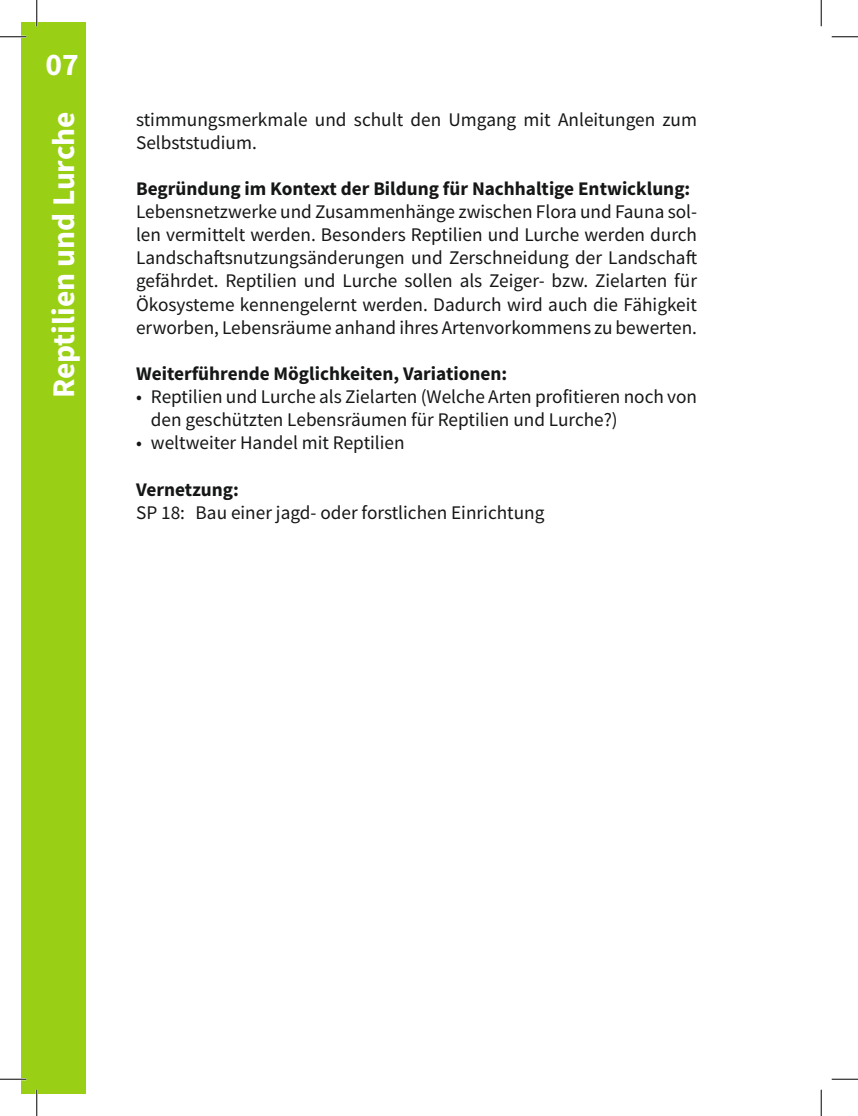
<style>
.page{position:relative;width:858px;height:1116px;background:#fff}
.page>*{position:absolute;margin:0;border:0;box-sizing:border-box;transform-origin:0 0}
.t1{font:700 31.5px "Source Sans Pro";color:#fff}
.t2{font:19.25px/23.1px "Source Sans Pro";color:#151616}
.t3{font:700 19.25px "Source Sans Pro";color:#151616}
</style>
<div class="page">
<div style="left:22px;top:23px;width:64px;height:1070px;background:#99d016"></div>
<hr style="left:0;top:36px;width:26px;height:2px;background:#fff">
<hr style="left:0;top:1077px;width:26px;height:3px;background:#fff">
<hr style="left:36px;top:0;width:2px;height:26px;background:#fff">
<hr style="left:36px;top:1089px;width:2px;height:26px;background:#fff">
<svg style="left:0;top:36px;width:26px;height:1px"></svg>
<svg style="left:831px;top:36px;width:26px;height:1px"></svg>
<svg style="left:0;top:1078px;width:26px;height:1px"></svg>
<svg style="left:831px;top:1078px;width:26px;height:1px"></svg>
<svg style="left:36px;top:0;width:1px;height:26px"></svg>
<svg style="left:36px;top:1089px;width:1px;height:26px"></svg>
<svg style="left:820px;top:0;width:1px;height:26px"></svg>
<svg style="left:820px;top:1089px;width:1px;height:26px"></svg>
<p class="t1" style="left:45px;top:43px;width:35px">07</p>
<p class="t1" style="left:42px;top:398px;width:289px;rotate:-90deg">Reptilien und Lurche</p>
<p class="t2" style="left:136px;top:108px;width:562px">stimmungsmerkmale und schult den Umgang mit Anleitungen zum<br>Selbststudium.</p>
<p class="t3" style="left:136px;top:175px;width:555px">Begründung im Kontext der Bildung für Nachhaltige Entwicklung:</p>
<p class="t2" style="left:136px;top:200px;width:562px;text-align:justify">Lebensnetzwerke und Zusammenhänge zwischen Flora und Fauna sol&shy;len vermittelt werden. Besonders Reptilien und Lurche werden durch Landschaftsnutzungsänderungen und Zerschneidung der Landschaft gefährdet. Reptilien und Lurche sollen als Zeiger- bzw. Zielarten für Ökosysteme kennengelernt werden. Dadurch wird auch die Fähigkeit erworben, Lebensräume anhand ihres Artenvorkommens zu bewerten.</p>
<p class="t3" style="left:136px;top:360px;width:372px">Weiterführende Möglichkeiten, Variationen:</p>
<p class="t2" style="left:151px;top:385px;width:547px;text-indent:-15px">• Reptilien und Lurche als Zielarten (Welche Arten profitieren noch von den geschützten Lebensräumen für Reptilien und Lurche?)</p>
<p class="t2" style="left:136px;top:431px;width:270px">• weltweiter Handel mit Reptilien</p>
<p class="t3" style="left:136px;top:476px;width:104px">Vernetzung:</p>
<p class="t2" style="left:136px;top:500px;width:410px">SP 18: Bau einer jagd- oder forstlichen Einrichtung</p>
</div>
